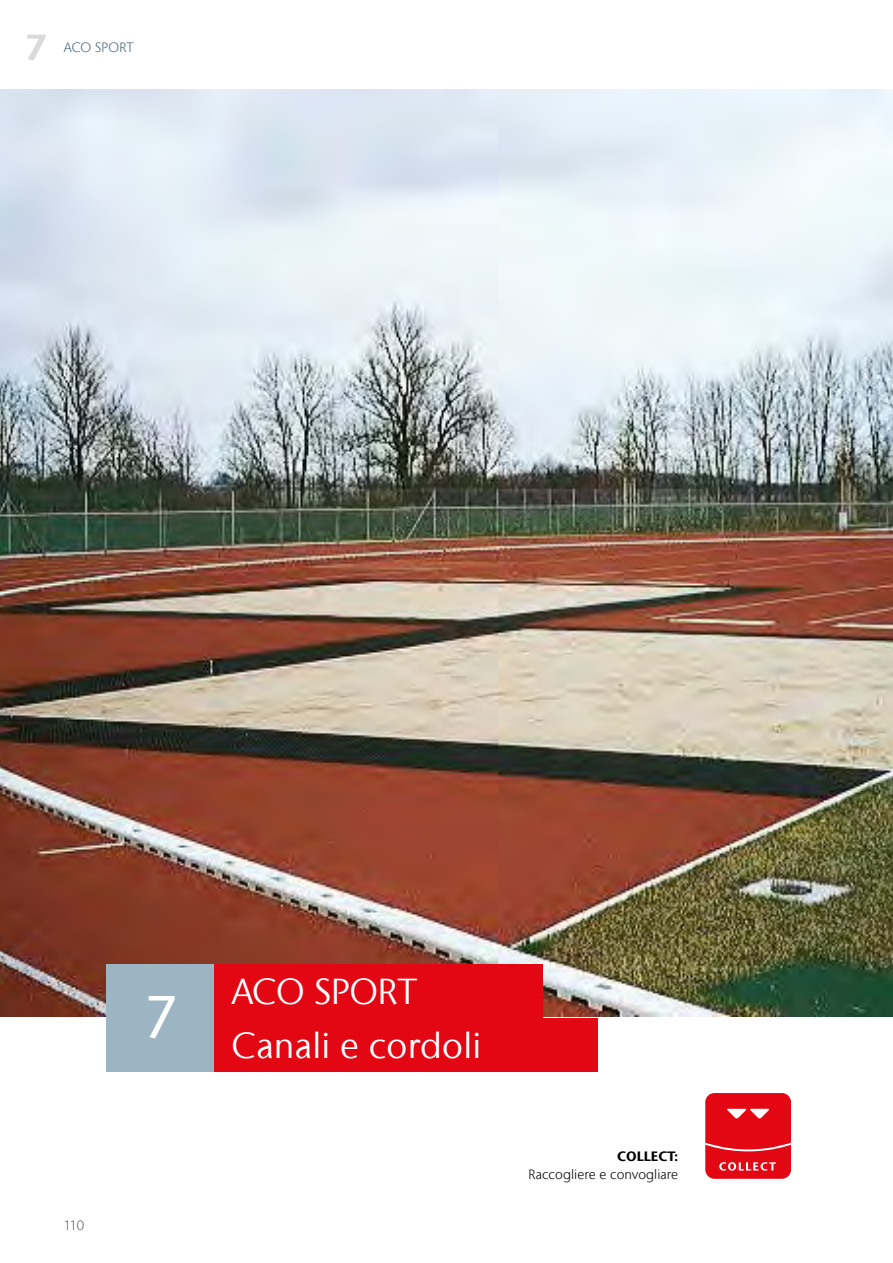
<style>
.page{position:relative;width:893px;height:1263px;background:#fff}
.page>*{position:absolute;margin:0;border:0;box-sizing:border-box;transform-origin:0 0}
.t1{font:500 60px "Stone Sans IIITC Com";color:#fff}
.t2{font:36px/53.6px "Stone Sans IIITC Com";letter-spacing:.01em;color:#fff}
.t3{font:700 36px "Stone Sans IIITC Com";color:#dadada}
.t4{font:300 13.5px "Stone Sans IIITC Com";letter-spacing:.005em;color:#000}
.t5{font:300 13.5px "Stone Sans IIITC Com";letter-spacing:.005em;color:#415f77}
.t6{font:700 13.5px "Stone Sans IIITC Com";letter-spacing:.005em;color:#000}
.t7{font:300 13.5px "Stone Sans IIITC Com";color:#575756}
</style>
<div class="page">
<img style="left:0;top:89px;width:893px;height:928px">
<div style="left:213px;top:964px;width:330px;height:54px;background:#e30613"></div>
<div style="left:213px;top:1018px;width:385px;height:53px;background:#e30613"></div>
<div style="left:106px;top:964px;width:107px;height:107px;background:#9db5c3"></div>
<div style="left:705px;top:1093px;width:86px;height:86px;background:#e30613;border-radius:9px"></div>
<svg style="left:705px;top:1109px;width:86px;height:62px"></svg>
<h2 class="t3" style="left:25px;top:24px;width:24px">7</h2>
<p class="t5" style="left:64px;top:39px;width:72px">ACO SPORT</p>
<p class="t7" style="left:64px;top:1217px;width:22px">110</p>
<h1 class="t1" style="left:143px;top:979px;width:36px">7</h1>
<h2 class="t2" style="left:232px;top:964px;width:251px">ACO SPORT<br>Canali e cordoli</h2>
<p class="t6" style="left:617px;top:1147px;width:63px">COLLECT:</p>
<p class="t4" style="left:529px;top:1166px;width:151px">Raccogliere e convogliare</p>
</div>
